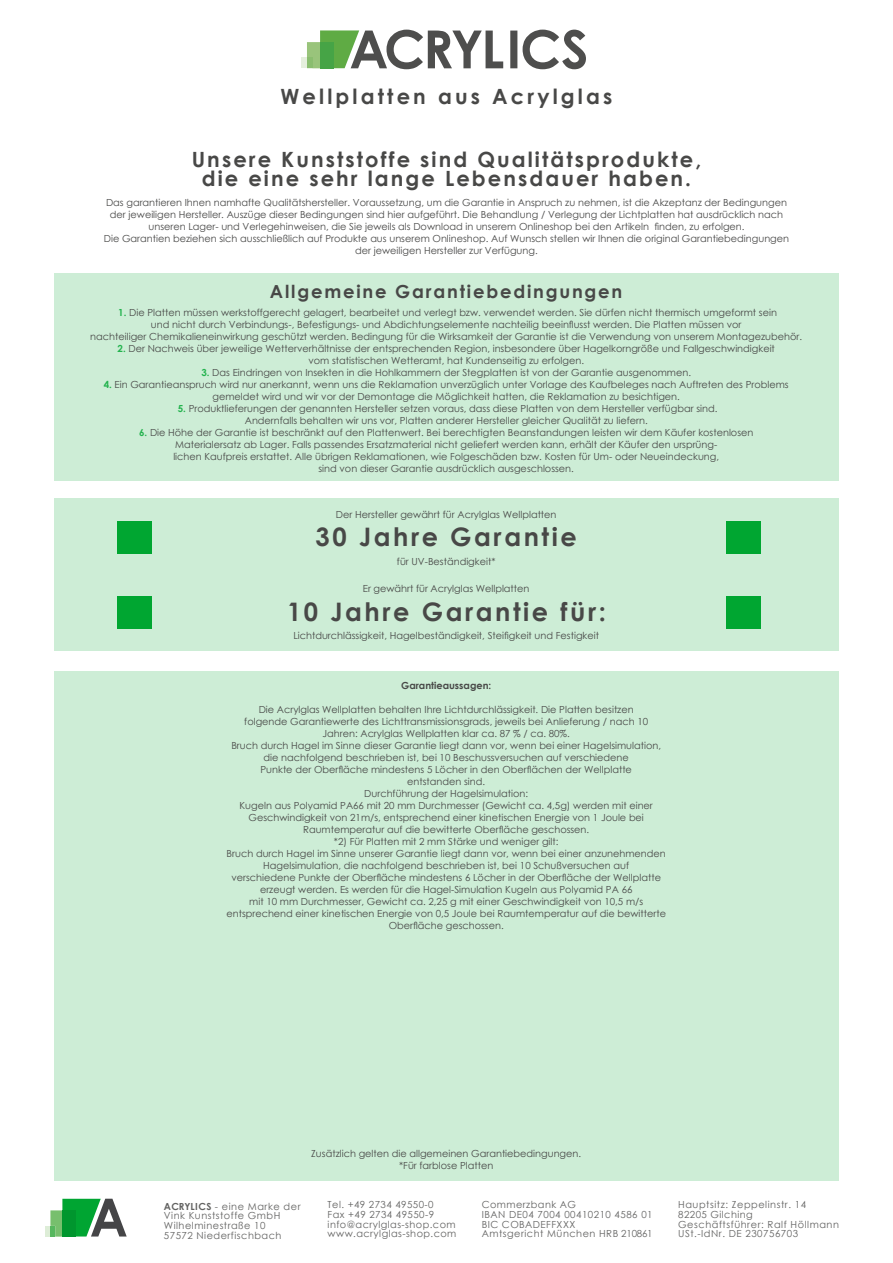
<style>
.page{position:relative;width:893px;height:1263px;background:#fff}
.page>*{position:absolute;margin:0;border:0;box-sizing:border-box;transform-origin:0 0}
.t1{font:700 25.5px "Century Gothic";letter-spacing:.1em;color:#484847}
.t2{font:700 21px/19.5px "Century Gothic";letter-spacing:.1em;color:#484847;text-align:center}
.t3{font:700 21px "Century Gothic";letter-spacing:.15em;color:#484847}
.t4{font:700 18px "Century Gothic";letter-spacing:.1em;color:#484847}
.t5{font:9.75px/12px "Century Gothic";color:#484847;text-align:center}
.t6{font:9.75px/9.8px "Century Gothic";letter-spacing:.05em;color:#626261}
.t7{font:700 9.75px "Century Gothic";color:#484847}
.s1{font-weight:700;color:#23b34e}
.s2{font-weight:700}
</style>
<div class="page">
<div style="left:302px;top:58px;width:5px;height:10px;background:#e5efdd"></div>
<svg style="left:307px;top:30px;width:279px;height:39px"></svg>
<div style="left:320px;top:42px;width:13px;height:26px;background:#46a446"></div>
<div style="left:307px;top:58px;width:5px;height:10px;background:#8abd6f"></div>
<div style="left:45px;top:1226px;width:5px;height:10px;background:#ddedd7"></div>
<svg style="left:50px;top:1199px;width:77px;height:37px"></svg>
<div style="left:54px;top:499px;width:784px;height:152px;background:#cdedd6"></div>
<div style="left:54px;top:273px;width:784px;height:207px;background:#cdedd6"></div>
<div style="left:117px;top:521px;width:34px;height:33px;background:#00a631"></div>
<div style="left:117px;top:596px;width:34px;height:33px;background:#00a631"></div>
<div style="left:726px;top:521px;width:34px;height:33px;background:#00a631"></div>
<div style="left:726px;top:596px;width:34px;height:33px;background:#00a631"></div>
<div style="left:54px;top:671px;width:784px;height:509px;background:#cdedd6"></div>
<h2 class="t3" style="left:281px;top:80px;width:333px">Wellplatten aus Acrylglas</h2>
<h2 class="t2" style="left:192px;top:149px;width:511px">Unsere Kunststoffe sind Qualitätsprodukte, die eine sehr lange Lebensdauer haben.</h2>
<p class="t5" style="left:104px;top:196px;width:687px">Das garantieren Ihnen namhafte Qualitätshersteller. Voraussetzung, um die Garantie in Anspruch zu nehmen, ist die Akzeptanz der Bedingungen der jeweiligen Hersteller. Auszüge dieser Bedingungen sind hier aufgeführt. Die Behandlung / Verlegung der Lichtplatten hat ausdrücklich nach unseren Lager- und Verlegehinweisen, die Sie jeweils als Download in unserem Onlineshop bei den Artikeln finden, zu erfolgen.<br>Die Garantien beziehen sich ausschließlich auf Produkte aus unserem Onlineshop. Auf Wunsch stellen wir Ihnen die original Garantiebedingungen der jeweiligen Hersteller zur Verfügung.</p>
<h3 class="t4" style="left:270px;top:277px;width:354px">Allgemeine Garantiebedingungen</h3>
<p class="t5" style="left:90px;top:306px;width:713px"><span class="s1">1.</span> Die Platten müssen werkstoffgerecht gelagert, bearbeitet und verlegt bzw. verwendet werden. Sie dürfen nicht thermisch umgeformt sein<br>und nicht durch Verbindungs-, Befestigungs- und Abdichtungselemente nachteilig beeinflusst werden. Die Platten müssen vor<br>nachteiliger Chemikalieneinwirkung geschützt werden. Bedingung für die Wirksamkeit der Garantie ist die Verwendung von unserem Montagezubehör.</p>
<p class="t5" style="left:118px;top:342px;width:659px"><span class="s1">2.</span> Der Nachweis über jeweilige Wetterverhältnisse der entsprechenden Region, insbesondere über Hagelkorngröße und Fallgeschwindigkeit vom statistischen Wetteramt, hat Kundenseitig zu erfolgen.</p>
<p class="t5" style="left:201px;top:366px;width:491px"><span class="s1">3.</span> Das Eindringen von Insekten in die Hohlkammern der Stegplatten ist von der Garantie ausgenommen.</p>
<p class="t5" style="left:104px;top:378px;width:686px"><span class="s1">4.</span> Ein Garantieanspruch wird nur anerkannt, wenn uns die Reklamation unverzüglich unter Vorlage des Kaufbeleges nach Auftreten des Problems gemeldet wird und wir vor der Demontage die Möglichkeit hatten, die Reklamation zu besichtigen.</p>
<p class="t5" style="left:178px;top:402px;width:541px"><span class="s1">5.</span> Produktlieferungen der genannten Hersteller setzen voraus, dass diese Platten von dem Hersteller verfügbar sind.<br>Andernfalls behalten wir uns vor, Platten anderer Hersteller gleicher Qualität zu liefern.</p>
<p class="t5" style="left:139px;top:426px;width:616px"><span class="s1">6.</span> Die Höhe der Garantie ist beschränkt auf den Plattenwert. Bei berechtigten Beanstandungen leisten wir dem Käufer kostenlosen Materialersatz ab Lager. Falls passendes Ersatzmaterial nicht geliefert werden kann, erhält der Käufer den ursprüng-<br>lichen Kaufpreis erstattet. Alle übrigen Reklamationen, wie Folgeschäden bzw. Kosten für Um- oder Neueindeckung,<br>sind von dieser Garantie ausdrücklich ausgeschlossen.</p>
<p class="t5" style="left:336px;top:508px;width:222px">Der Hersteller gewährt für Acrylglas Wellplatten</p>
<h1 class="t1" style="left:316px;top:517px;width:263px">30 Jahre Garantie</h1>
<p class="t5" style="left:397px;top:556px;width:100px">für UV-Beständigkeit*</p>
<p class="t5" style="left:363px;top:583px;width:168px">Er gewährt für Acrylglas Wellplatten</p>
<h1 class="t1" style="left:287px;top:592px;width:320px">10 Jahre Garantie für:</h1>
<p class="t5" style="left:293px;top:629px;width:307px">Lichtdurchlässigkeit, Hagelbeständigkeit, Steifigkeit und Festigkeit</p>
<p class="t7" style="left:401px;top:678px;width:92px">Garantieaussagen:</p>
<p class="t5" style="left:226px;top:703px;width:441px">Die Acrylglas Wellplatten behalten Ihre Lichtdurchlässigkeit. Die Platten besitzen<br>folgende Garantiewerte des Lichttransmissionsgrads, jeweils bei Anlieferung / nach 10<br>Jahren: Acrylglas Wellplatten klar ca. 87 % / ca. 80%.<br>Bruch durch Hagel im Sinne dieser Garantie liegt dann vor, wenn bei einer Hagelsimulation, die nachfolgend beschrieben ist, bei 10 Beschussversuchen auf verschiedene<br>Punkte der Oberfläche mindestens 5 Löcher in den Oberflächen der Wellplatte<br>entstanden sind.<br>Durchführung der Hagelsimulation:<br>Kugeln aus Polyamid PA66 mit 20 mm Durchmesser (Gewicht ca. 4,5g) werden mit einer Geschwindigkeit von 21m/s, entsprechend einer kinetischen Energie von 1 Joule bei Raumtemperatur auf die bewitterte Oberfläche geschossen.<br>*2) Für Platten mit 2 mm Stärke und weniger gilt:<br>Bruch durch Hagel im Sinne unserer Garantie liegt dann vor, wenn bei einer anzunehmenden Hagelsimulation, die nachfolgend beschrieben ist, bei 10 Schußversuchen auf<br>verschiedene Punkte der Oberfläche mindestens 6 Löcher in der Oberfläche der Wellplatte erzeugt werden. Es werden für die Hagel-Simulation Kugeln aus Polyamid PA 66<br>mit 10 mm Durchmesser, Gewicht ca. 2,25 g mit einer Geschwindigkeit von 10,5 m/s entsprechend einer kinetischen Energie von 0,5 Joule bei Raumtemperatur auf die bewitterte Oberfläche geschossen.</p>
<p class="t5" style="left:311px;top:1147px;width:271px">Zusätzlich gelten die allgemeinen Garantiebedingungen. *Für farblose Platten</p>
<p class="t6" style="left:164px;top:1201px;width:138px"><span class="s2">ACRYLICS</span> - eine Marke der<br>Vink Kunststoffe GmbH<br>Wilhelminestraße 10<br>57572 Niederfischbach</p>
<p class="t6" style="left:328px;top:1199px;width:130px">Tel. +49 2734 49550-0<br>Fax +49 2734 49550-9 info@acrylglas-shop.com www.acrylglas-shop.com</p>
<p class="t6" style="left:482px;top:1199px;width:172px">Commerzbank AG<br>IBAN DE04 7004 00410210 4586 01<br>BIC COBADEFFXXX<br>Amtsgericht München HRB 210861</p>
<p class="t6" style="left:678px;top:1199px;width:162px">Hauptsitz: Zeppelinstr. 14<br>82205 Gilching<br>Geschäftsführer: Ralf Höllmann<br>USt.-IdNr. DE 230756703</p>
</div>
